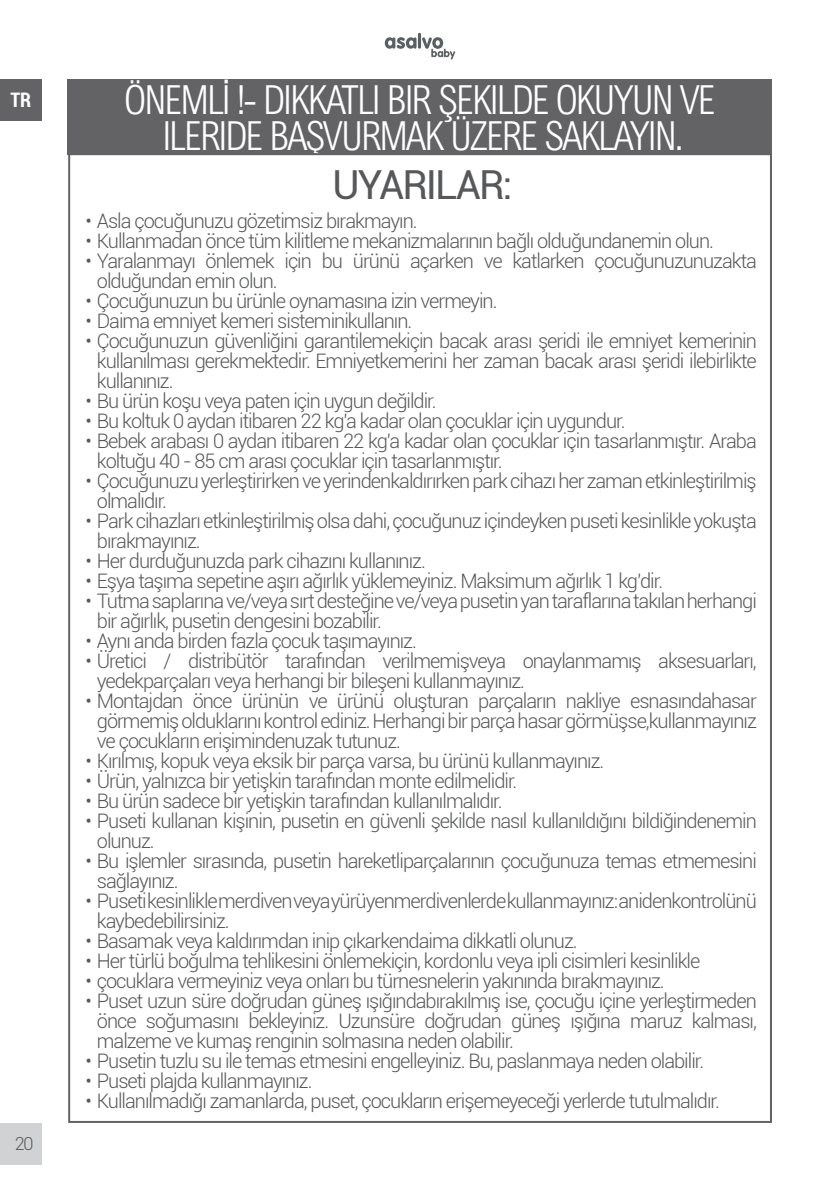
<style>
.page{position:relative;width:840px;height:1191px;background:#fff}
.page>*{position:absolute;margin:0;border:0;box-sizing:border-box;transform-origin:0 0}
.t1{font:300 40px/36px "Arial Nova Cond";letter-spacing:-.05em;color:#fff;text-align:center}
.t2{font:40px "Roboto";letter-spacing:-.05em;color:#57585a}
.t3{font:300 20px/20px "Roboto";letter-spacing:-.05em;color:#57585a}
.t4{font:700 condensed 20px "Roboto";color:#fff}
.t5{font:300 18px "Roboto";color:#57585a}
</style>
<div class="page">
<div style="left:0;top:1123px;width:42px;height:41px;background:#d1d2d4"></div>
<svg style="left:384px;top:33px;width:71px;height:27px"></svg>
<div style="left:0;top:79px;width:42px;height:42px;background:#636366"></div>
<div style="left:68px;top:79px;width:703px;height:76px;background:#636366"></div>
<p class="t4" style="left:11px;top:86px;width:22px">TR</p>
<p class="t5" style="left:15px;top:1130px;width:20px">20</p>
<p class="t1" style="left:124px;top:81px;width:592px">ÖNEMLİ !- DIKKATLI BIR ŞEKILDE OKUYUN VE<br>ILERIDE BAŞVURMAK ÜZERE SAKLAYIN.</p>
<p class="t2" style="left:332px;top:157px;width:181px">UYARILAR:</p>
<p class="t3" style="left:85px;top:210px;width:333px">• Asla çocuğunuzu gözetimsiz bırakmayın.</p>
<p class="t3" style="left:85px;top:230px;width:629px">• Kullanmadan önce tüm kilitleme mekanizmalarının bağlı olduğundanemin olun.</p>
<p class="t3" style="left:97px;top:250px;width:661px;text-indent:-11px">• Yaralanmayı önlemek için bu ürünü açarken ve katlarken çocuğunuzunuzakta olduğundan emin olun.</p>
<p class="t3" style="left:85px;top:290px;width:413px">• Çocuğunuzun bu ürünle oynamasına izin vermeyin.</p>
<p class="t3" style="left:85px;top:310px;width:328px">• Daima emniyet kemeri sisteminikullanın.</p>
<p class="t3" style="left:97px;top:330px;width:661px;text-align:justify;text-indent:-11px">• Çocuğunuzun güvenliğini garantilemekiçin bacak arası şeridi ile emniyet kemerinin kullanılması gerekmektedir. Emniyetkemerini her zaman bacak arası şeridi ilebirlikte kullanınız.</p>
<p class="t3" style="left:85px;top:390px;width:352px">• Bu ürün koşu veya paten için uygun değildir.</p>
<p class="t3" style="left:85px;top:410px;width:541px">• Bu koltuk 0 aydan itibaren 22 kg'a kadar olan çocuklar için uygundur.</p>
<p class="t3" style="left:97px;top:430px;width:661px;text-indent:-11px">• Bebek arabası 0 aydan itibaren 22 kg'a kadar olan çocuklar için tasarlanmıştır. Araba koltuğu 40 - 85 cm arası çocuklar için tasarlanmıştır.</p>
<p class="t3" style="left:97px;top:470px;width:661px;text-indent:-11px">• Çocuğunuzu yerleştirirken ve yerindenkaldırırken park cihazı her zaman etkinleştirilmiş olmalıdır.</p>
<p class="t3" style="left:97px;top:510px;width:661px;text-indent:-11px">• Park cihazları etkinleştirilmiş olsa dahi, çocuğunuz içindeyken puseti kesinlikle yokuşta bırakmayınız.</p>
<p class="t3" style="left:85px;top:550px;width:341px">• Her durduğunuzda park cihazını kullanınız.</p>
<p class="t3" style="left:85px;top:570px;width:579px">• Eşya taşıma sepetine aşırı ağırlık yüklemeyiniz. Maksimum ağırlık 1 kg’dir.</p>
<p class="t3" style="left:97px;top:590px;width:661px;text-indent:-11px">• Tutma saplarına ve/veya sırt desteğine ve/veya pusetin yan taraflarına takılan herhangi bir ağırlık, pusetin dengesini bozabilir.</p>
<p class="t3" style="left:85px;top:630px;width:333px">• Aynı anda birden fazla çocuk taşımayınız.</p>
<p class="t3" style="left:97px;top:650px;width:661px;text-indent:-11px">• Üretici / distribütör tarafından verilmemişveya onaylanmamış aksesuarları, yedekparçaları veya herhangi bir bileşeni kullanmayınız.</p>
<p class="t3" style="left:97px;top:690px;width:661px;text-align:justify;text-indent:-11px">• Montajdan önce ürünün ve ürünü oluşturan parçaların nakliye esnasındahasar görmemiş olduklarını kontrol ediniz. Herhangi bir parça hasar görmüşse,kullanmayınız ve çocukların erişimindenuzak tutunuz.</p>
<p class="t3" style="left:85px;top:750px;width:520px">• Kırılmış, kopuk veya eksik bir parça varsa, bu ürünü kullanmayınız.</p>
<p class="t3" style="left:85px;top:770px;width:433px">• Ürün, yalnızca bir yetişkin tarafından monte edilmelidir.</p>
<p class="t3" style="left:85px;top:790px;width:418px">• Bu ürün sadece bir yetişkin tarafından kullanılmalıdır.</p>
<p class="t3" style="left:97px;top:810px;width:661px;text-indent:-11px">• Puseti kullanan kişinin, pusetin en güvenli şekilde nasıl kullanıldığını bildiğindenemin olunuz.</p>
<p class="t3" style="left:97px;top:850px;width:661px;text-indent:-11px">• Bu işlemler sırasında, pusetin hareketliparçalarının çocuğunuza temas etmemesini sağlayınız.</p>
<p class="t3" style="left:97px;top:890px;width:661px;text-indent:-11px">• Puseti kesinlikle merdiven veya yürüyenmerdivenlerde kullanmayınız: anidenkontrolünü kaybedebilirsiniz.</p>
<p class="t3" style="left:85px;top:930px;width:493px">• Basamak veya kaldırımdan inip çıkarkendaima dikkatli olunuz.</p>
<p class="t3" style="left:85px;top:950px;width:616px">• Her türlü boğulma tehlikesini önlemekiçin, kordonlu veya ipli cisimleri kesinlikle</p>
<p class="t3" style="left:85px;top:970px;width:580px">• çocuklara vermeyiniz veya onları bu türnesnelerin yakınında bırakmayınız.</p>
<p class="t3" style="left:97px;top:990px;width:661px;text-align:justify;text-indent:-11px">• Puset uzun süre doğrudan güneş ışığındabırakılmış ise, çocuğu içine yerleştirmeden önce soğumasını bekleyiniz. Uzunsüre doğrudan güneş ışığına maruz kalması, malzeme ve kumaş renginin solmasına neden olabilir.</p>
<p class="t3" style="left:85px;top:1050px;width:620px">• Pusetin tuzlu su ile temas etmesini engelleyiniz. Bu, paslanmaya neden olabilir.</p>
<p class="t3" style="left:85px;top:1070px;width:228px">• Puseti plajda kullanmayınız.</p>
<p class="t3" style="left:85px;top:1090px;width:635px">• Kullanılmadığı zamanlarda, puset, çocukların erişemeyeceği yerlerde tutulmalıdır.</p>
</div>
